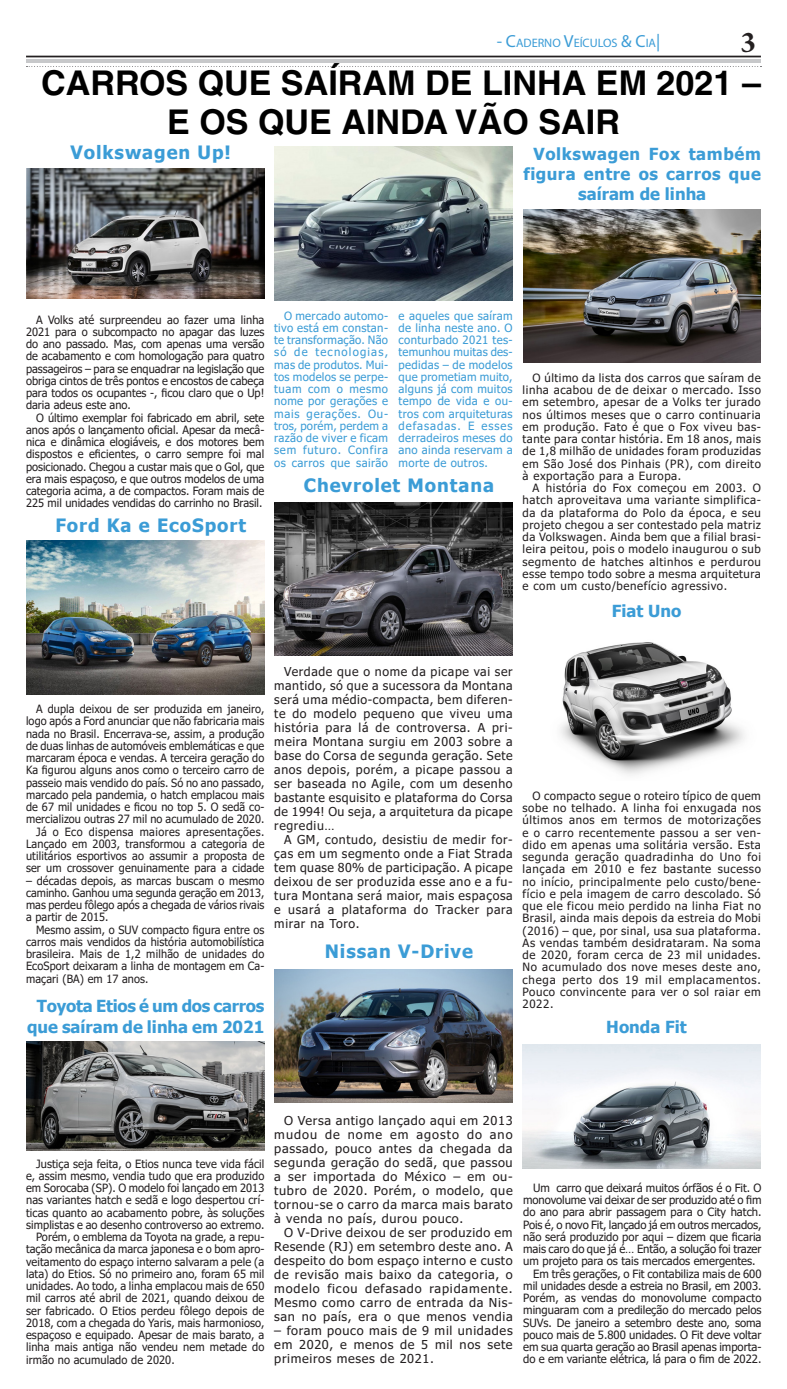
<style>
.page{position:relative;width:787px;height:1389px;background:#fff}
.page>*{position:absolute;margin:0;border:0;box-sizing:border-box;transform-origin:0 0}
.Texto_Jornal{font:700 34.12px/39.4px "Helvetica";color:#000;text-align:center}
.t1{font:700 30.62px "Arno Pro";color:#231f20}
.Texto_Jornal-2{font:700 18.38px "Tahoma";letter-spacing:.05em;color:#3b9cd6}
.Texto_Jornal-3{font:700 16.62px/21px "Tahoma";color:#3b9cd6;text-align:center}
.Texto_Jornal-4{font:700 16.62px/20.1px "Tahoma";letter-spacing:.03em;color:#3b9cd6;text-align:center}
.Texto_Jornal-5{font:12.25px/14px "Tahoma";letter-spacing:.05em;color:#231f20;text-align:justify}
.Texto_Jornal-6{font:12.25px/14px "Tahoma";letter-spacing:.05em;color:#231f20;text-align:justify;scale:1.04 1}
.t2{font:12.25px "Myriad Pro";color:#3b9cd6}
.Texto_Jornal-7{font:11.38px/12.2px "Tahoma";letter-spacing:.01em;color:#231f20;text-align:justify}
.Texto_Jornal-8{font:11.38px/12.2px "Tahoma";letter-spacing:.01em;color:#231f20;text-align:justify;scale:.96 1}
.Texto_Jornal-9{font:11.38px/12.2px "Tahoma";letter-spacing:.03em;color:#3b9cd6;text-align:justify}
.s1{font-size:17.5px}
</style>
<div class="page">
<hr style="left:26px;top:59px;width:734px;height:4px;background:#c7c8ca">
<hr style="left:26px;top:56px;width:734px;height:1px;background:#231f20">
<svg style="left:26px;top:66px;width:735px;height:1px"></svg>
<img style="left:274px;top:147px;width:238px;height:153px">
<img style="left:26px;top:169px;width:238px;height:130px">
<img style="left:26px;top:541px;width:238px;height:154px">
<img style="left:26px;top:1041px;width:238px;height:109px">
<img style="left:275px;top:502px;width:237px;height:153px">
<img style="left:274px;top:969px;width:238px;height:134px">
<img style="left:523px;top:209px;width:237px;height:153px">
<img style="left:560px;top:642px;width:185px;height:133px">
<img style="left:522px;top:1044px;width:238px;height:125px">
<p class="t2" style="left:496px;top:35px;width:165px"><span class="s1">- C</span>ADERNO <span class="s1">V</span>EÍCULOS <span class="s1">&amp; C</span>IA<span class="s1">|</span></p>
<h2 class="t1" style="left:740px;top:24px;width:17px">3</h2>
<p class="Texto_Jornal" style="left:41px;top:62px;width:721px">CARROS QUE SAÍRAM DE LINHA EM 2021 –<br>E OS QUE AINDA VÃO SAIR</p>
<p class="Texto_Jornal-2" style="left:70px;top:139px;width:162px">Volkswagen Up!</p>
<p class="Texto_Jornal-4" style="left:523px;top:144px;width:239px">Volkswagen Fox também figura entre os carros que saíram de linha</p>
<p class="Texto_Jornal-7" style="left:26px;top:314px;width:240px;text-indent:10px">A Volks até surpreendeu ao fazer uma linha 2021 para o subcompacto no apagar das luzes do ano passado. Mas, com apenas uma versão de acabamento e com homologação para quatro passageiros – para se enquadrar na legislação que obriga cintos de três pontos e encostos de cabeça para todos os ocupantes -, ficou claro que o Up! daria adeus este ano.</p>
<p class="Texto_Jornal-7" style="left:26px;top:412px;width:240px;text-indent:10px">O último exemplar foi fabricado em abril, sete anos após o lançamento oficial. Apesar da mecâ&shy;nica e dinâmica elogiáveis, e dos motores bem dispostos e eficientes, o carro sempre foi mal posicionado. Chegou a custar mais que o Gol, que era mais espaçoso, e que outros modelos de uma categoria acima, a de compactos. Foram mais de 225 mil unidades vendidas do carrinho no Brasil.</p>
<p class="Texto_Jornal-2" style="left:55px;top:513px;width:192px">Ford Ka e EcoSport</p>
<p class="Texto_Jornal-9" style="left:274px;top:310px;width:115px;text-indent:10px">O mercado automo&shy;tivo está em constan&shy;te transformação. Não só de tecnologias, mas de produtos. Mui&shy;tos modelos se perpe&shy;tuam com o mesmo nome por gerações e mais gerações. Ou&shy;tros, porém, perdem a razão de viver e ficam sem futuro. Confira os carros que sairão</p>
<p class="Texto_Jornal-9" style="left:398px;top:310px;width:115px">e aqueles que saíram de linha neste ano. O conturbado 2021 tes&shy;temunhou muitas des&shy;pedidas – de modelos que prometiam muito, alguns já com muitos tempo de vida e ou&shy;tros com arquiteturas defasadas. E esses derradeiros meses do ano ainda reservam a morte de outros.</p>
<p class="Texto_Jornal-2" style="left:304px;top:472px;width:191px">Chevrolet Montana</p>
<p class="Texto_Jornal-7" style="left:522px;top:372px;width:240px;text-indent:10px">O último da lista dos carros que saíram de linha acabou de de deixar o mercado. Isso em setembro, apesar de a Volks ter jurado nos últimos meses que o carro continuaria em produção. Fato é que o Fox viveu bas&shy;tante para contar história. Em 18 anos, mais de 1,8 milhão de unidades foram produzidas em São José dos Pinhais (PR), com direito à exportação para a Europa.</p>
<p class="Texto_Jornal-7" style="left:522px;top:483px;width:240px;text-indent:10px">A história do Fox começou em 2003. O hatch aproveitava uma variante simplifica&shy;da da plataforma do Polo da época, e seu projeto chegou a ser contestado pela matriz da Volkswagen. Ainda bem que a filial brasi&shy;leira peitou, pois o modelo inaugurou o sub segmento de hatches altinhos e perdurou esse tempo todo sobre a mesma arquitetura e com um custo/benefício agressivo.</p>
<p class="Texto_Jornal-3" style="left:611px;top:601px;width:71px">Fiat Uno</p>
<p class="Texto_Jornal-8" style="left:26px;top:703px;width:250px;text-indent:10px">A dupla deixou de ser produzida em janeiro, logo após a Ford anunciar que não fabricaria mais nada no Brasil. Encerrava-se, assim, a produção de duas linhas de automóveis emblemáticas e que marcaram época e vendas. A terceira geração do Ka figurou alguns anos como o terceiro carro de passeio mais vendido do país. Só no ano passado, marcado pela pandemia, o hatch emplacou mais de 67 mil unidades e ficou no top 5. O sedã co&shy;mercializou outras 27 mil no acumulado de 2020.</p>
<p class="Texto_Jornal-8" style="left:26px;top:826px;width:250px;text-indent:10px">Já o Eco dispensa maiores apresentações.<br>Lançado em 2003, transformou a categoria de utilitários esportivos ao assumir a proposta de ser um crossover genuinamente para a cidade</p>
<p class="Texto_Jornal-8" style="left:26px;top:875px;width:250px">– décadas depois, as marcas buscam o mesmo caminho. Ganhou uma segunda geração em 2013, mas perdeu fôlego após a chegada de vários rivais a partir de 2015.</p>
<p class="Texto_Jornal-8" style="left:26px;top:924px;width:250px;text-indent:10px">Mesmo assim, o SUV compacto figura entre os carros mais vendidos da história automobilística brasileira. Mais de 1,2 milhão de unidades do EcoSport deixaram a linha de montagem em Ca&shy;maçari (BA) em 17 anos.</p>
<p class="Texto_Jornal-3" style="left:27px;top:996px;width:239px">Toyota Etios é um dos carros que saíram de linha em 2021</p>
<p class="Texto_Jornal-5" style="left:274px;top:665px;width:240px;text-indent:10px">Verdade que o nome da picape vai ser mantido, só que a sucessora da Montana será uma médio-compacta, bem diferen&shy;te do modelo pequeno que viveu uma história para lá de controversa. A pri&shy;meira Montana surgiu em 2003 sobre a base do Corsa de segunda geração. Sete anos depois, porém, a picape passou a ser baseada no Agile, com um desenho bastante esquisito e plataforma do Corsa de 1994! Ou seja, a arquitetura da picape regrediu…</p>
<p class="Texto_Jornal-5" style="left:274px;top:833px;width:240px;text-indent:10px">A GM, contudo, desistiu de medir for&shy;ças em um segmento onde a Fiat Strada tem quase 80% de participação. A picape deixou de ser produzida esse ano e a fu&shy;tura Montana será maior, mais espaçosa e usará a plataforma do Tracker para mirar na Toro.</p>
<p class="Texto_Jornal-2" style="left:325px;top:938px;width:150px">Nissan V-Drive</p>
<p class="Texto_Jornal-7" style="left:522px;top:790px;width:240px;text-indent:10px">O compacto segue o roteiro típico de quem sobe no telhado. A linha foi enxugada nos últimos anos em termos de motorizações e o carro recentemente passou a ser ven&shy;dido em apenas uma solitária versão. Esta segunda geração quadradinha do Uno foi lançada em 2010 e fez bastante sucesso no início, principalmente pelo custo/bene&shy;fício e pela imagem de carro descolado. Só que ele ficou meio perdido na linha Fiat no Brasil, ainda mais depois da estreia do Mobi (2016) – que, por sinal, usa sua plataforma.<br>As vendas também desidrataram. Na soma de 2020, foram cerca de 23 mil unidades.<br>No acumulado dos nove meses deste ano, chega perto dos 19 mil emplacamentos.<br>Pouco convincente para ver o sol raiar em 2022.</p>
<p class="Texto_Jornal-3" style="left:606px;top:1017px;width:82px">Honda Fit</p>
<p class="Texto_Jornal-7" style="left:26px;top:1158px;width:240px;text-indent:10px">Justiça seja feita, o Etios nunca teve vida fácil e, assim mesmo, vendia tudo que era produzido em Sorocaba (SP). O modelo foi lançado em 2013 nas variantes hatch e sedã e logo despertou crí&shy;ticas quanto ao acabamento pobre, às soluções simplistas e ao desenho controverso ao extremo.</p>
<p class="Texto_Jornal-7" style="left:26px;top:1231px;width:240px;text-indent:10px">Porém, o emblema da Toyota na grade, a repu&shy;tação mecânica da marca japonesa e o bom apro&shy;veitamento do espaço interno salvaram a pele (a lata) do Etios. Só no primeiro ano, foram 65 mil unidades. Ao todo, a linha emplacou mais de 650 mil carros até abril de 2021, quando deixou de ser fabricado. O Etios perdeu fôlego depois de 2018, com a chegada do Yaris, mais harmonioso, espaçoso e equipado. Apesar de mais barato, a linha mais antiga não vendeu nem metade do irmão no acumulado de 2020.</p>
<p class="Texto_Jornal-6" style="left:274px;top:1114px;width:230px;text-indent:10px">O Versa antigo lançado aqui em 2013 mudou de nome em agosto do ano passado, pouco antes da chegada da segunda geração do sedã, que passou a ser importada do México – em ou&shy;tubro de 2020. Porém, o modelo, que tornou-se o carro da marca mais barato à venda no país, durou pouco.</p>
<p class="Texto_Jornal-6" style="left:274px;top:1226px;width:230px;text-indent:10px">O V-Drive deixou de ser produzido em Resende (RJ) em setembro deste ano. A despeito do bom espaço interno e custo de revisão mais baixo da categoria, o modelo ficou defasado rapidamente.<br>Mesmo como carro de entrada da Nis&shy;san no país, era o que menos vendia</p>
<p class="Texto_Jornal-6" style="left:274px;top:1324px;width:230px">– foram pouco mais de 9 mil unidades em 2020, e menos de 5 mil nos sete primeiros meses de 2021.</p>
<p class="Texto_Jornal-7" style="left:523px;top:1182px;width:240px;text-indent:10px">Um carro que deixará muitos órfãos é o Fit. O monovolume vai deixar de ser produzido até o fim do ano para abrir passagem para o City hatch.<br>Pois é, o novo Fit, lançado já em outros mercados, não será produzido por aqui – dizem que ficaria mais caro do que já é… Então, a solução foi trazer um projeto para os tais mercados emergentes.</p>
<p class="Texto_Jornal-7" style="left:523px;top:1268px;width:240px;text-indent:10px">Em três gerações, o Fit contabiliza mais de 600 mil unidades desde a estreia no Brasil, em 2003.<br>Porém, as vendas do monovolume compacto minguaram com a predileção do mercado pelos SUVs. De janeiro a setembro deste ano, soma pouco mais de 5.800 unidades. O Fit deve voltar em sua quarta geração ao Brasil apenas importa&shy;do e em variante elétrica, lá para o fim de 2022.</p>
</div>
